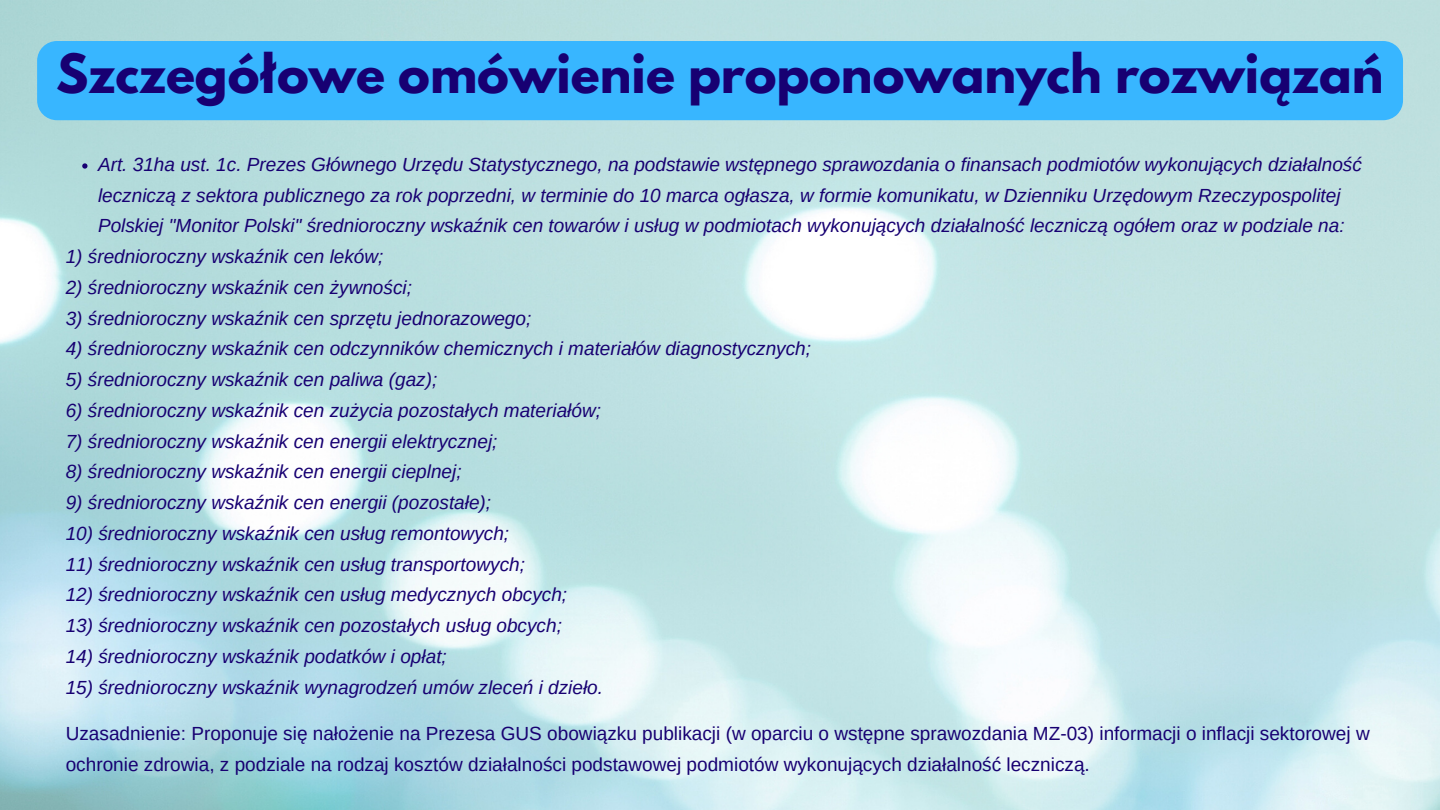
<style>
.page{position:relative;width:1440px;height:810px;background:#fff}
.page>*{position:absolute;margin:0;border:0;box-sizing:border-box;transform-origin:0 0}
.t1{font:700 48px "League Spartan";color:#170072}
.t2{font:italic 19px/30.8px "Arimo";color:#170072}
.t3{font:19px/30.8px "Arimo";color:#170072}
</style>
<div class="page">
<div style="left:37px;top:41px;width:1366px;height:79px;background:#38b6ff"></div>
<svg style="left:82px;top:163px;width:5px;height:6px"></svg>
<p class="t1" style="left:56px;top:50px;width:1329px">Szczegółowe omówienie proponowanych rozwiązań</p>
<p class="t2" style="left:98px;top:149px;width:1265px">Art. 31ha ust. 1c. Prezes Głównego Urzędu Statystycznego, na podstawie wstępnego sprawozdania o finansach podmiotów wykonujących działalność leczniczą z sektora publicznego za rok poprzedni, w terminie do 10 marca ogłasza, w formie komunikatu, w Dzienniku Urzędowym Rzeczypospolitej<br>Polskiej "Monitor Polski" średnioroczny wskaźnik cen towarów i usług w podmiotach wykonujących działalność leczniczą ogółem oraz w podziale na:</p>
<p class="t2" style="left:66px;top:241px;width:319px">1) średnioroczny wskaźnik cen leków;</p>
<p class="t2" style="left:66px;top:272px;width:348px">2) średnioroczny wskaźnik cen żywności;</p>
<p class="t2" style="left:66px;top:303px;width:467px">3) średnioroczny wskaźnik cen sprzętu jednorazowego;</p>
<p class="t2" style="left:66px;top:333px;width:747px">4) średnioroczny wskaźnik cen odczynników chemicznych i materiałów diagnostycznych;</p>
<p class="t2" style="left:66px;top:364px;width:373px">5) średnioroczny wskaźnik cen paliwa (gaz);</p>
<p class="t2" style="left:66px;top:395px;width:537px">6) średnioroczny wskaźnik cen zużycia pozostałych materiałów;</p>
<p class="t2" style="left:66px;top:426px;width:433px">7) średnioroczny wskaźnik cen energii elektrycznej;</p>
<p class="t2" style="left:66px;top:456px;width:397px">8) średnioroczny wskaźnik cen energii cieplnej;</p>
<p class="t2" style="left:66px;top:487px;width:427px">9) średnioroczny wskaźnik cen energii (pozostałe);</p>
<p class="t2" style="left:66px;top:518px;width:445px">10) średnioroczny wskaźnik cen usług remontowych;</p>
<p class="t2" style="left:66px;top:549px;width:461px">11) średnioroczny wskaźnik cen usług transportowych;</p>
<p class="t2" style="left:66px;top:579px;width:503px">12) średnioroczny wskaźnik cen usług medycznych obcych;</p>
<p class="t2" style="left:66px;top:610px;width:498px">13) średnioroczny wskaźnik cen pozostałych usług obcych;</p>
<p class="t2" style="left:66px;top:641px;width:383px">14) średnioroczny wskaźnik podatków i opłat;</p>
<p class="t2" style="left:66px;top:672px;width:539px">15) średnioroczny wskaźnik wynagrodzeń umów zleceń i dzieło.</p>
<p class="t3" style="left:66px;top:718px;width:1305px">Uzasadnienie: Proponuje się nałożenie na Prezesa GUS obowiązku publikacji (w oparciu o wstępne sprawozdania MZ-03) informacji o inflacji sektorowej w ochronie zdrowia, z podziale na rodzaj kosztów działalności podstawowej podmiotów wykonujących działalność leczniczą.</p>
</div>
